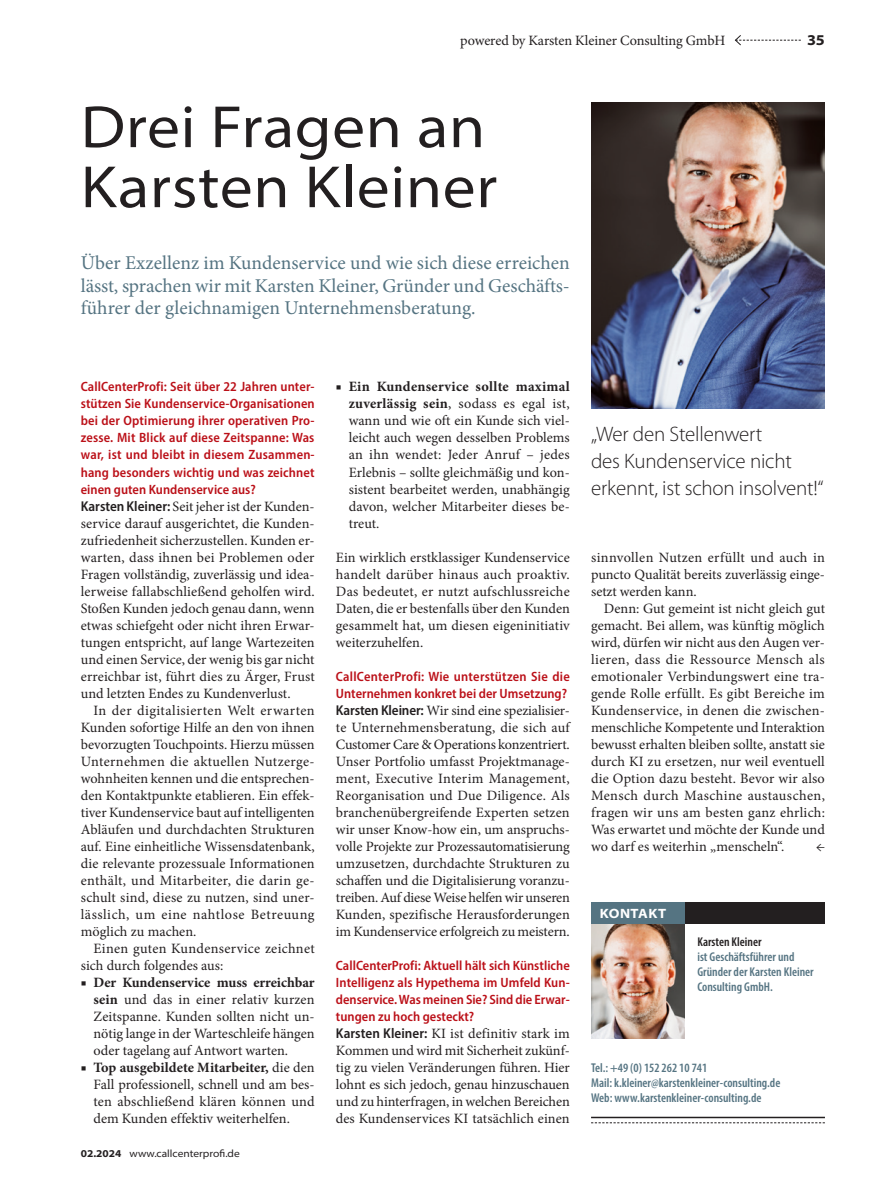
<style>
.page{position:relative;width:893px;height:1187px;background:#fff}
.page>*{position:absolute;margin:0;border:0;box-sizing:border-box;transform-origin:0 0}
.Artikel_Headline{font:semi-expanded 60px/60px "Myriad Pro";letter-spacing:.01em;color:#231f20}
.News_Interview_Zitat{font:300 21px/27px "Myriad Pro";letter-spacing:-.01em;color:#231f20}
.Artikel_Vorspann{font:19.5px/22.5px "Minion Pro";color:#557482;text-align:justify}
.t1{font:700 semi-expanded 15px "Myriad Pro";color:#231f20}
.Artikel_Grundschrift_mit_Einzug{font:14.25px/17px "Minion Pro";color:#231f20;text-align:justify}
.Artikel_Grundschrift{font:14.25px/17px "Minion Pro";color:#231f20;text-align:justify}
.Artikel_Interview_Frage{font:600 semi-condensed 13.5px/17px "Myriad Pro";color:#bb1018;text-align:justify}
.Autorenkasten_Stichzeile{font:700 semi-expanded 13.5px "Myriad Pro";letter-spacing:.04em;color:#fff}
.Artikel_Grundschrift_mit_Einzug-2{font:13.5px "Minion Pro";color:#231f20}
.Autorenkasten_Adresse{font:600 condensed 12.75px/15px "Myriad Pro";color:#557482}
.Autorenkasten_Name{font:600 condensed 12.75px "Myriad Pro";color:#231f20}
.t2{font:semi-expanded 10.5px "Myriad Pro";color:#231f20}
.s1{font-family:"Myriad Pro";font-weight:600;font-stretch:semi-condensed}
.s2{font-weight:700}
</style>
<div class="page">
<img style="left:591px;top:102px;width:234px;height:306px">
<img style="left:591px;top:923px;width:94px;height:114px">
<hr style="left:591px;top:1116px;width:234px;height:2px;background:#231f20">
<svg style="left:591px;top:1122px;width:234px;height:1px"></svg>
<div style="left:591px;top:901px;width:234px;height:22px;background:#231f20"></div>
<div style="left:591px;top:901px;width:94px;height:22px;background:#557482"></div>
<svg style="left:734px;top:35px;width:67px;height:11px"></svg>
<p class="Artikel_Grundschrift_mit_Einzug" style="left:460px;top:32px;width:267px">powered by Karsten Kleiner Consulting GmbH</p>
<p class="t1" style="left:807px;top:30px;width:19px">35</p>
<p class="Artikel_Headline" style="left:81px;top:96px;width:418px">Drei Fragen an<br>Karsten Kleiner</p>
<p class="Artikel_Vorspann" style="left:81px;top:252px;width:490px">Über Exzellenz im Kundenservice und wie sich diese erreichen lässt, sprachen wir mit Karsten Kleiner, Gründer und Geschäfts&shy;führer der gleichnamigen Unternehmensberatung.</p>
<p class="Artikel_Interview_Frage" style="left:81px;top:378px;width:235px">CallCenterProfi: Seit über 22 Jahren unter&shy;stützen Sie Kundenservice-Organisationen bei der Optimierung ihrer operativen Pro&shy;zesse. Mit Blick auf diese Zeitspanne: Was war, ist und bleibt in diesem Zusammen&shy;hang besonders wichtig und was zeichnet einen guten Kundenservice aus?</p>
<p class="Artikel_Grundschrift" style="left:81px;top:497px;width:235px"><span class="s1">Karsten Kleiner:</span> Seit jeher ist der Kunden&shy;service darauf ausgerichtet, die Kunden&shy;zufriedenheit sicherzustellen. Kunden er&shy;warten, dass ihnen bei Problemen oder Fragen vollständig, zuverlässig und idea&shy;lerweise fallabschließend geholfen wird.<br>Stoßen Kunden jedoch genau dann, wenn etwas schiefgeht oder nicht ihren Erwar&shy;tungen entspricht, auf lange Wartezeiten und einen Service, der wenig bis gar nicht erreichbar ist, führt dies zu Ärger, Frust und letzten Endes zu Kundenverlust.</p>
<p class="Artikel_Grundschrift_mit_Einzug" style="left:81px;top:701px;width:235px;text-indent:13px">In der digitalisierten Welt erwarten Kunden sofortige Hilfe an den von ihnen bevorzugten Touchpoints. Hierzu müssen Unternehmen die aktuellen Nutzerge&shy;wohnheiten kennen und die entsprechen&shy;den Kontaktpunkte etablieren. Ein effek&shy;tiver Kundenservice baut auf intelligenten Abläufen und durchdachten Strukturen auf. Eine einheitliche Wissensdatenbank, die relevante prozessuale Informationen enthält, und Mitarbeiter, die darin ge&shy;schult sind, diese zu nutzen, sind uner&shy;lässlich, um eine nahtlose Betreuung möglich zu machen.</p>
<p class="Artikel_Grundschrift_mit_Einzug" style="left:81px;top:939px;width:235px;text-indent:13px">Einen guten Kundenservice zeichnet sich durch folgendes aus:</p>
<p class="Artikel_Grundschrift_mit_Einzug" style="left:94px;top:973px;width:223px;text-indent:-13px">■ <span class="s2">Der Kundenservice muss erreichbar sein</span> und das in einer relativ kurzen Zeitspanne. Kunden sollten nicht un&shy;nötig lange in der Warteschleife hängen oder tagelang auf Antwort warten.</p>
<p class="Artikel_Grundschrift_mit_Einzug" style="left:94px;top:1059px;width:223px;text-indent:-13px">■ <span class="s2">Top ausgebildete Mitarbeiter,</span> die den Fall professionell, schnell und am bes&shy;ten abschließend klären können und dem Kunden effektiv weiterhelfen.</p>
<p class="t2" style="left:81px;top:1146px;width:161px"><span class="s2">02.2024</span> www.callcenterprofi.de</p>
<p class="Artikel_Grundschrift_mit_Einzug" style="left:349px;top:378px;width:223px;text-indent:-13px">■ <span class="s2">Ein Kundenservice sollte maximal zuverlässig sein</span>, sodass es egal ist, wann und wie oft ein Kunde sich viel&shy;leicht auch wegen desselben Problems an ihn wendet: Jeder Anruf – jedes Erlebnis – sollte gleichmäßig und kon&shy;sistent bearbeitet werden, unabhängig davon, welcher Mitarbeiter dieses be&shy;treut.</p>
<p class="Artikel_Grundschrift" style="left:336px;top:548px;width:235px">Ein wirklich erstklassiger Kundenservice handelt darüber hinaus auch proaktiv.<br>Das bedeutet, er nutzt aufschlussreiche Daten, die er bestenfalls über den Kunden gesammelt hat, um diesen eigeninitiativ weiterzuhelfen.</p>
<p class="Artikel_Interview_Frage" style="left:336px;top:667px;width:235px">CallCenterProfi: Wie unterstützen Sie die<br>Unternehmen konkret bei der Umsetzung?</p>
<p class="Artikel_Grundschrift" style="left:336px;top:701px;width:235px"><span class="s1">Karsten Kleiner:</span> Wir sind eine spezialisier&shy;te Unternehmensberatung, die sich auf Customer Care &amp; Operations konzentriert.<br>Unser Portfolio umfasst Projektmanage&shy;ment, Executive Interim Management, Reorganisation und Due Diligence. Als branchenübergreifende Experten setzen wir unser Know-how ein, um anspruchs&shy;volle Projekte zur Prozessautomatisierung umzusetzen, durchdachte Strukturen zu schaffen und die Digitalisierung voranzu&shy;treiben. Auf diese Weise helfen wir unseren Kunden, spezifische Herausforderungen im Kundenservice erfolgreich zu meistern.</p>
<p class="Artikel_Interview_Frage" style="left:336px;top:956px;width:235px">CallCenterProfi: Aktuell hält sich Künstliche Intelligenz als Hypethema im Umfeld Kun&shy;denservice. Was meinen Sie? Sind die Erwar&shy;tungen zu hoch gesteckt?</p>
<p class="Artikel_Grundschrift" style="left:336px;top:1025px;width:235px"><span class="s1">Karsten Kleiner:</span> KI ist definitiv stark im Kommen und wird mit Sicherheit zukünf&shy;tig zu vielen Veränderungen führen. Hier lohnt es sich jedoch, genau hinzuschauen und zu hinterfragen, in welchen Bereichen des Kundenservices KI tatsächlich einen</p>
<p class="News_Interview_Zitat" style="left:591px;top:420px;width:234px">„Wer den Stellenwert<br>des Kundenservice nicht erkennt, ist schon insolvent!“</p>
<p class="Artikel_Grundschrift" style="left:591px;top:548px;width:235px">sinnvollen Nutzen erfüllt und auch in puncto Qualität bereits zuverlässig einge&shy;setzt werden kann.</p>
<p class="Artikel_Grundschrift_mit_Einzug" style="left:591px;top:599px;width:235px;text-indent:13px">Denn: Gut gemeint ist nicht gleich gut gemacht. Bei allem, was künftig möglich wird, dürfen wir nicht aus den Augen ver&shy;lieren, dass die Ressource Mensch als emotionaler Verbindungswert eine tra&shy;gende Rolle erfüllt. Es gibt Bereiche im Kundenservice, in denen die zwischen&shy;menschliche Kompetente und Interaktion bewusst erhalten bleiben sollte, anstatt sie durch KI zu ersetzen, nur weil eventuell die Option dazu besteht. Bevor wir also Mensch durch Maschine austauschen, fragen wir uns am besten ganz ehrlich:<br>Was erwartet und möchte der Kunde und wo darf es weiterhin „menscheln“.</p>
<p class="Artikel_Grundschrift_mit_Einzug-2" style="left:816px;top:837px;width:10px">←</p>
<p class="Autorenkasten_Stichzeile" style="left:600px;top:904px;width:68px">KONTAKT</p>
<p class="Autorenkasten_Name" style="left:697px;top:933px;width:66px">Karsten Kleiner</p>
<p class="Autorenkasten_Adresse" style="left:697px;top:948px;width:118px">ist Geschäftsführer und<br>Gründer der Karsten Kleiner<br>Consulting GmbH.</p>
<p class="Autorenkasten_Adresse" style="left:591px;top:1059px;width:118px">Tel.: +49 (0) 152 262 10 741</p>
<p class="Autorenkasten_Adresse" style="left:591px;top:1074px;width:191px">Mail: k.kleiner@karstenkleiner-consulting.de</p>
<p class="Autorenkasten_Adresse" style="left:591px;top:1089px;width:172px">Web: www.karstenkleiner-consulting.de</p>
</div>
